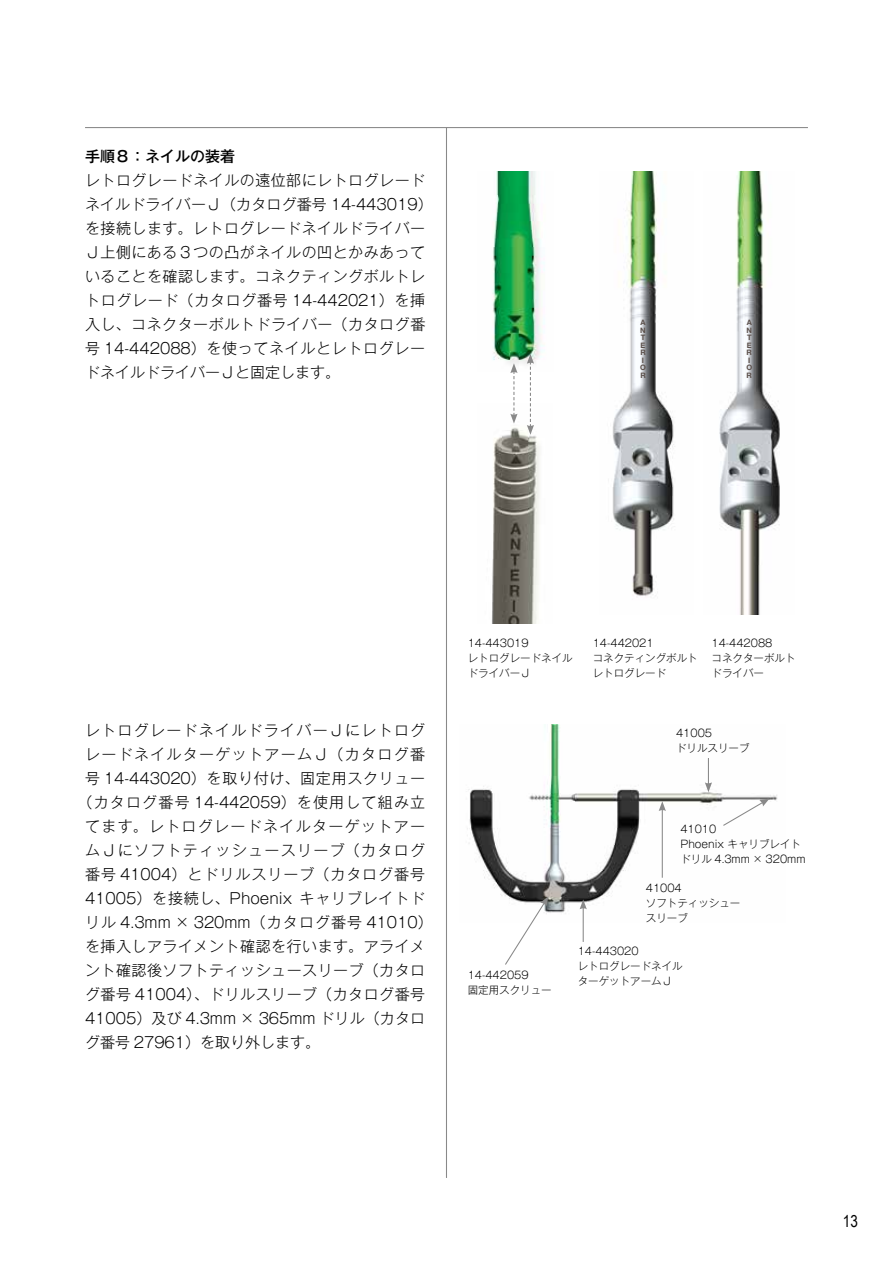
<style>
.page{position:relative;width:893px;height:1263px;background:#fff}
.page>*{position:absolute;margin:0;border:0;box-sizing:border-box;transform-origin:0 0}
.t1{font:16.5px "Arial Narrow";color:#000}
.t2{font:300 15px/24px "Gothic MB101 Pro";letter-spacing:.035em;color:#000}
.t3{font:300 15px "Gothic MB101 Pro";color:#000}
.t4{font:300 15px "Gothic MB101 Pro";letter-spacing:.09em;color:#000}
.t5{font:300 15px "Gothic MB101 Pro";letter-spacing:.08em;color:#000}
.t6{font:300 15px "Gothic MB101 Pro";letter-spacing:.065em;color:#000}
.t7{font:300 15px "Gothic MB101 Pro";letter-spacing:.085em;color:#000}
.t8{font:500 15px "Gothic MB101 Pro";color:#000}
.t9{font:300 10.5px/15px "Gothic MB101 Pro";color:#000}
.t10{font:700 7.5px/7.5px "Helvetica Neue LT Std";color:#5a4f4a}
</style>
<div class="page">
<img style="left:492px;top:427px;width:48px;height:197px">
<img style="left:492px;top:171px;width:53px;height:193px">
<img style="left:467px;top:724px;width:311px;height:199px">
<img style="left:612px;top:171px;width:63px;height:425px">
<img style="left:719px;top:171px;width:61px;height:444px">
<hr style="left:85px;top:127px;width:723px;height:1px;background:#898989">
<hr style="left:446px;top:128px;width:1px;height:1050px;background:#898989">
<svg style="left:510px;top:363px;width:8px;height:61px"></svg>
<svg style="left:527px;top:354px;width:7px;height:81px"></svg>
<svg style="left:705px;top:758px;width:7px;height:34px"></svg>
<hr style="left:662px;top:809px;width:1px;height:69px;background:#898989">
<svg style="left:659px;top:801px;width:7px;height:10px"></svg>
<svg style="left:722px;top:798px;width:48px;height:29px"></svg>
<svg style="left:504px;top:896px;width:45px;height:69px"></svg>
<hr style="left:583px;top:907px;width:1px;height:35px;background:#898989">
<svg style="left:580px;top:899px;width:7px;height:10px"></svg>
<p class="t8" style="left:85px;top:144px;width:151px">手順８：ネイルの装着</p>
<p class="t2" style="left:85px;top:166px;width:349px">レトログレードネイルの遠位部にレトログレードネイルドライバーＪ（カタログ番号 14-443019）を接続します。レトログレードネイルドライバー<br>Ｊ上側にある３つの凸がネイルの凹とかみあっていることを確認します。コネクティングボルトレトログレード（カタログ番号 14-442021）を挿入し、コネクターボルトドライバー（カタログ番号 14-442088）を使ってネイルとレトログレードネイルドライバーＪと固定します。</p>
<p class="t10" style="left:640px;top:319px;width:7px">A<br>N<br>T<br>E<br>R<br>I<br>O<br>R</p>
<p class="t10" style="left:746px;top:319px;width:7px">A<br>N<br>T<br>E<br>R<br>I<br>O<br>R</p>
<p class="t7" style="left:85px;top:718px;width:342px">レトログレードネイルドライバーＪにレトログ</p>
<p class="t4" style="left:85px;top:742px;width:342px">レードネイルターゲットアームＪ（カタログ番</p>
<p class="t2" style="left:85px;top:764px;width:342px">号 14-443020）を取り付け、固定用スクリュー</p>
<p class="t5" style="left:78px;top:790px;width:349px">（カタログ番号 14-442059）を使用して組み立</p>
<p class="t4" style="left:85px;top:814px;width:342px">てます。レトログレードネイルターゲットアー</p>
<p class="t4" style="left:85px;top:838px;width:342px">ムＪにソフトティッシュースリーブ（カタログ</p>
<p class="t6" style="left:85px;top:862px;width:342px">番号 41004）とドリルスリーブ（カタログ番号</p>
<p class="t2" style="left:85px;top:884px;width:342px">41005）を接続し、Phoenix キャリブレイトド</p>
<p class="t3" style="left:85px;top:910px;width:349px">リル 4.3mm × 320mm（カタログ番号 41010）</p>
<p class="t2" style="left:85px;top:932px;width:342px">を挿入しアライメント確認を行います。アライメ</p>
<p class="t2" style="left:85px;top:956px;width:342px">ント確認後ソフトティッシュースリーブ（カタロ</p>
<p class="t2" style="left:85px;top:980px;width:342px">グ番号 41004）、ドリルスリーブ（カタログ番号</p>
<p class="t3" style="left:85px;top:1006px;width:342px">41005）及び 4.3mm × 365mm ドリル（カタロ</p>
<p class="t3" style="left:85px;top:1030px;width:237px">グ番号 27961）を取り外します。</p>
<p class="t9" style="left:468px;top:634px;width:106px">14-443019<br>レトログレードネイルドライバーＪ</p>
<p class="t9" style="left:593px;top:634px;width:106px">14-442021<br>コネクティングボルトレトログレード</p>
<p class="t9" style="left:712px;top:634px;width:86px">14-442088<br>コネクターボルトドライバー</p>
<p class="t9" style="left:676px;top:724px;width:75px">41005<br>ドリルスリーブ</p>
<p class="t9" style="left:468px;top:966px;width:85px">14-442059<br>固定用スクリュー</p>
<p class="t9" style="left:680px;top:819px;width:127px">41010<br>Phoenix キャリブレイトドリル 4.3mm × 320mm</p>
<p class="t9" style="left:646px;top:879px;width:96px">41004<br>ソフトティッシュースリーブ</p>
<p class="t9" style="left:578px;top:942px;width:106px">14-443020<br>レトログレードネイルターゲットアームＪ</p>
<p class="t1" style="left:843px;top:1209px;width:17px">13</p>
</div>
